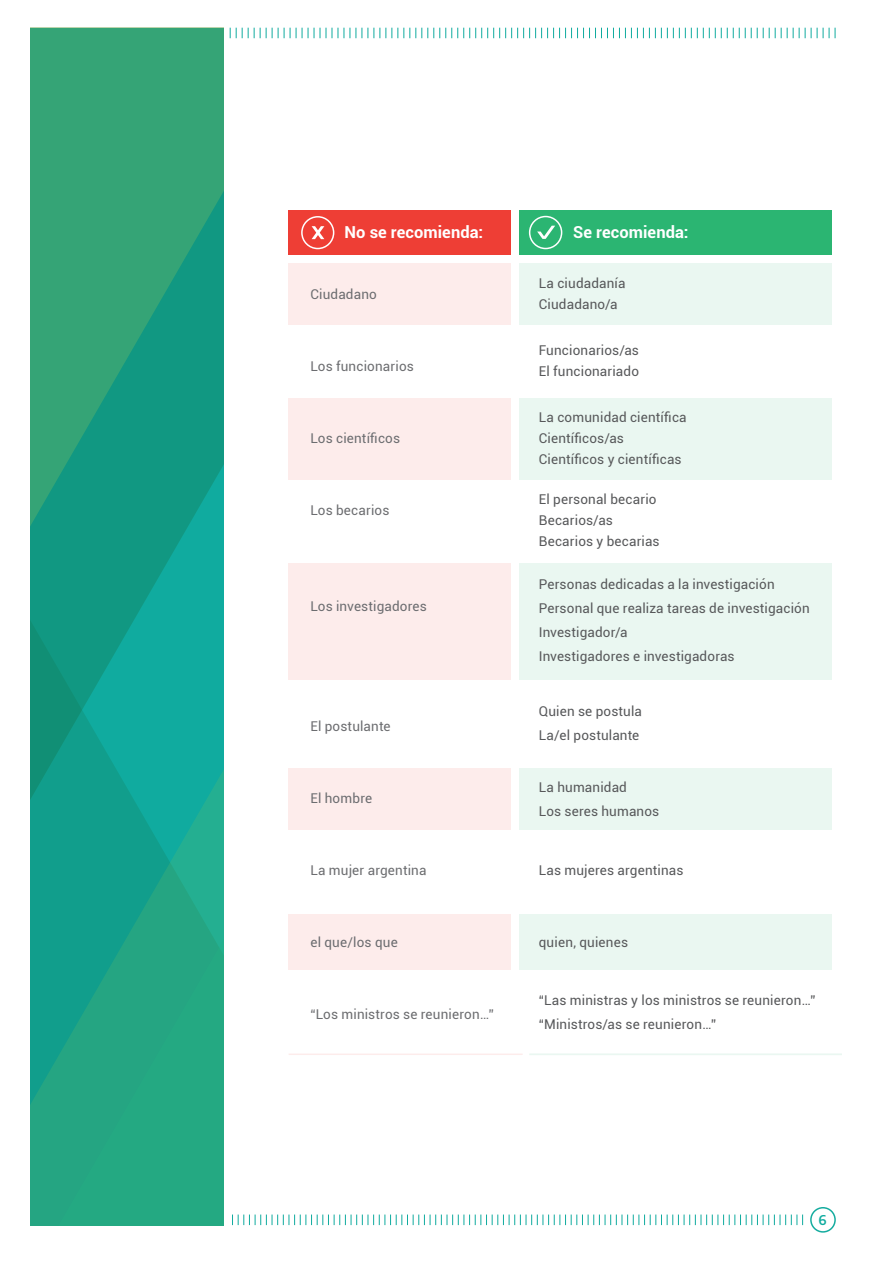
<style>
.page{position:relative;width:893px;height:1263px;background:#fff}
.page>*{position:absolute;margin:0;border:0;box-sizing:border-box;transform-origin:0 0}
.t1{font:700 16.5px "Roboto";letter-spacing:.005em;color:#fff}
.t2{font:13.5px/21px "Roboto";letter-spacing:.01em;color:#57585a}
.t3{font:13.5px "Roboto";letter-spacing:.01em;color:#6c6d70}
.t4{font:600 13.2px "Encode Sans";color:#10ab9f}
</style>
<div class="page">
<div style="left:519px;top:914px;width:313px;height:56px;background:#eaf7f1"></div>
<div style="left:289px;top:264px;width:222px;height:61px;background:#fdeceb"></div>
<div style="left:519px;top:264px;width:313px;height:61px;background:#eaf7f1"></div>
<div style="left:289px;top:399px;width:222px;height:81px;background:#fdeceb"></div>
<div style="left:519px;top:399px;width:313px;height:81px;background:#eaf7f1"></div>
<div style="left:289px;top:768px;width:222px;height:62px;background:#fdeceb"></div>
<div style="left:519px;top:768px;width:313px;height:62px;background:#eaf7f1"></div>
<div style="left:289px;top:914px;width:222px;height:56px;background:#fdeceb"></div>
<div style="left:289px;top:564px;width:222px;height:116px;background:#fdeceb"></div>
<div style="left:519px;top:564px;width:313px;height:116px;background:#eaf7f1"></div>
<div style="left:289px;top:210px;width:222px;height:45px;background:#ee3e35"></div>
<div style="left:519px;top:210px;width:313px;height:45px;background:#2bb572"></div>
<div style="left:301px;top:216px;width:33px;height:33px;border:2px solid #fff;border-radius:50%"></div>
<div style="left:529px;top:216px;width:33px;height:33px;border:2px solid #fff;border-radius:50%"></div>
<svg style="left:312px;top:226px;width:12px;height:13px"></svg>
<svg style="left:537px;top:226px;width:18px;height:13px"></svg>
<hr style="left:289px;top:1053px;width:234px;height:2px;background:#ee3e35">
<hr style="left:529px;top:1053px;width:313px;height:2px;background:#2bb572">
<svg style="left:31px;top:28px;width:193px;height:401px;background:#2da178"></svg>
<svg style="left:31px;top:429px;width:193px;height:796px;background:#18a289"></svg>
<svg style="left:232px;top:1214px;width:571px;height:11px"></svg>
<div style="left:810px;top:1207px;width:26px;height:25px;border:2px solid #15ac9f;border-radius:50%"></div>
<svg style="left:230px;top:28px;width:606px;height:10px"></svg>
<p class="t1" style="left:345px;top:221px;width:140px">No se recomienda:</p>
<p class="t1" style="left:573px;top:221px;width:117px">Se recomienda:</p>
<p class="t3" style="left:310px;top:285px;width:68px">Ciudadano</p>
<p class="t3" style="left:310px;top:357px;width:105px">Los funcionarios</p>
<p class="t3" style="left:310px;top:429px;width:91px">Los científicos</p>
<p class="t3" style="left:310px;top:501px;width:81px">Los becarios</p>
<p class="t3" style="left:310px;top:597px;width:118px">Los investigadores</p>
<p class="t3" style="left:310px;top:717px;width:82px">El postulante</p>
<p class="t3" style="left:310px;top:789px;width:63px">El hombre</p>
<p class="t3" style="left:310px;top:861px;width:118px">La mujer argentina</p>
<p class="t3" style="left:310px;top:933px;width:89px">el que/los que</p>
<p class="t3" style="left:310px;top:1005px;width:185px">“Los ministros se reunieron…”</p>
<p class="t2" style="left:539px;top:272px;width:88px">La ciudadanía<br>Ciudadano/a</p>
<p class="t2" style="left:539px;top:339px;width:102px">Funcionarios/as<br>El funcionariado</p>
<p class="t2" style="left:539px;top:406px;width:149px">La comunidad científica<br>Científicos/as<br>Científicos y científicas</p>
<p class="t2" style="left:539px;top:489px;width:122px">El personal becario<br>Becarios/as<br>Becarios y becarias</p>
<p class="t2" style="left:539px;top:572px;width:273px;line-height:24px">Personas dedicadas a la investigación Personal que realiza tareas de investigación Investigador/a<br>Investigadores e investigadoras</p>
<p class="t2" style="left:539px;top:699px;width:105px;line-height:24px">Quien se postula<br>La/el postulante</p>
<p class="t2" style="left:539px;top:774px;width:122px;line-height:24px">La humanidad<br>Los seres humanos</p>
<p class="t2" style="left:539px;top:859px;width:146px">Las mujeres argentinas</p>
<p class="t2" style="left:539px;top:931px;width:91px">quien, quienes</p>
<p class="t2" style="left:539px;top:987px;width:278px;line-height:24px">“Las ministras y los ministros se reunieron…” “Ministros/as se reunieron…”</p>
<p class="t4" style="left:819px;top:1210px;width:10px">6</p>
</div>
